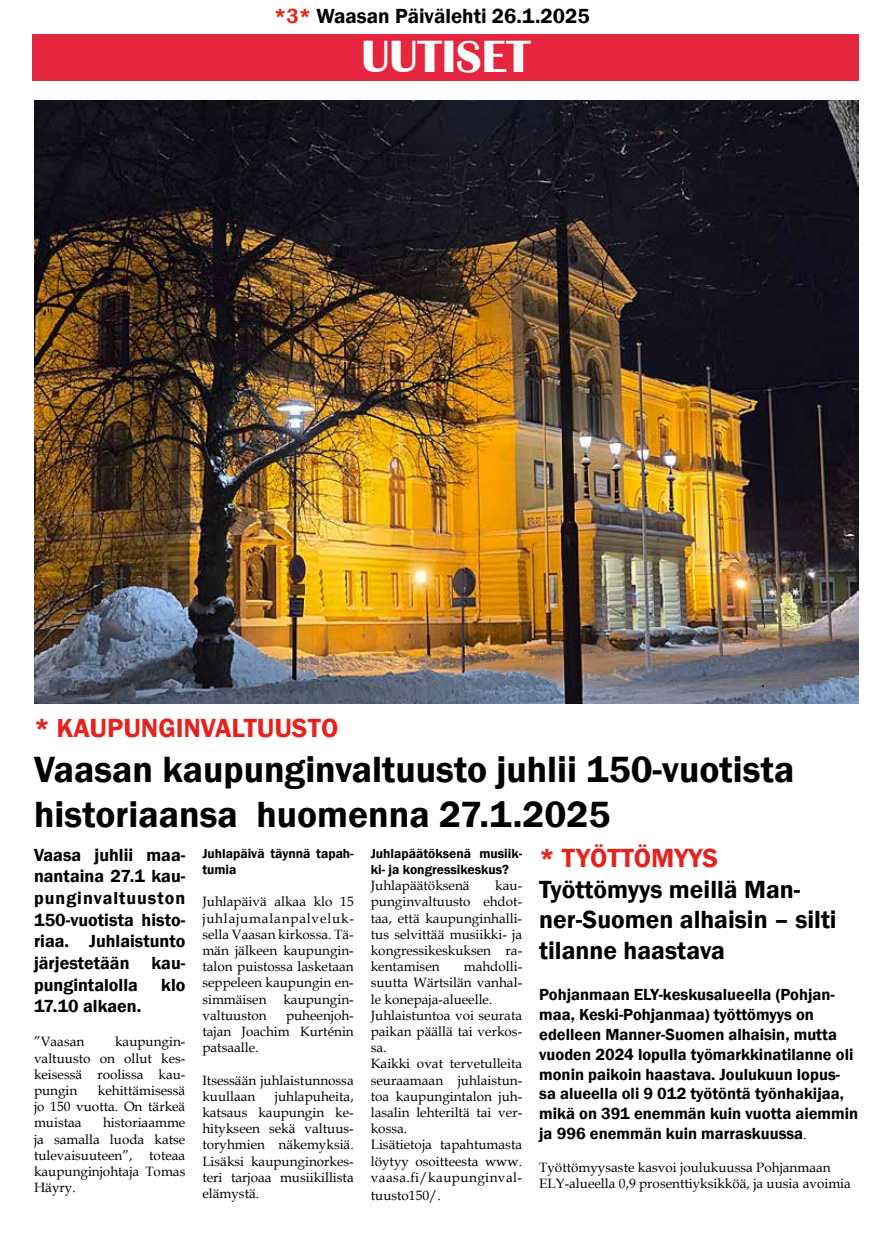
<style>
.page{position:relative;width:893px;height:1234px;background:#fff}
.page>*{position:absolute;margin:0;border:0;box-sizing:border-box;transform-origin:0 0}
.t1{font:700 46.5px "Britannic";color:#fbfdfc}
.t2{font:600 37.5px/45px "Franklin Gothic";color:#000}
.t3{font:600 27px "Franklin Gothic";color:#e5231e}
.t4{font:600 25.5px/30.6px "Franklin Gothic";color:#000}
.t5{font:600 21px "Franklin Gothic";color:#000}
.t6{font:600 18px/21.6px "Franklin Gothic";color:#000;text-align:justify}
.t7{font:600 16.5px/19.8px "Franklin Gothic";color:#000}
.t8{font:13.5px/16.2px "Book Antiqua";color:#000;text-align:justify}
.t9{font:600 13.5px/16.2px "Franklin Gothic";color:#000}
.s1{color:#e5231d}
.s2{font-family:"Book Antiqua";font-weight:400;font-size:13.5px}
</style>
<div class="page">
<div style="left:33px;top:34px;width:826px;height:47px;background:#e6263e"></div>
<img style="left:34px;top:101px;width:825px;height:602px">
<h3 class="t5" style="left:274px;top:3px;width:317px"><span class="s1">*3*</span> Waasan Päivälehti 26.1.2025</h3>
<h1 class="t1" style="left:361px;top:30px;width:171px">UUTISET</h1>
<h3 class="t3" style="left:34px;top:710px;width:306px">* KAUPUNGINVALTUUSTO</h3>
<h2 class="t2" style="left:34px;top:747px;width:762px">Vaasan kaupunginvaltuusto juhlii 150-vuotista historiaansa huomenna 27.1.2025</h2>
<h3 class="t6" style="left:34px;top:844px;width:153px">Vaasa juhlii maa&shy;nantaina 27.1 kau&shy;punginvaltuuston 150-vuotista histo&shy;riaa. Juhlaistunto järjestetään kau&shy;pungintalolla</h3>
<h3 class="t3" style="left:539px;top:841px;width:180px">* TYÖTTÖMYYS</h3>
<h3 class="t4" style="left:539px;top:874px;width:299px">Työttömyys meillä Man&shy;ner-Suomen alhaisin – silti tilanne haastava</h3>
<p class="t7" style="left:539px;top:984px;width:321px">Pohjanmaan ELY-keskusalueella (Pohjan&shy;maa, Keski-Pohjanmaa) työttömyys on edelleen Manner-Suomen alhaisin, mutta vuoden 2024 lopulla työmarkkinatilanne oli monin paikoin haastava. Joulukuun lopus&shy;sa alueella oli 9 012 työtöntä työnhakijaa, mikä on 391 enemmän kuin vuotta aiemmin ja 996 enemmän kuin marraskuussa<span class="s2">.</span></p>
<p class="t8" style="left:539px;top:1158px;width:313px">Työttömyysaste kasvoi joulukuussa Pohjanmaan<br>ELY-alueella 0,9 prosenttiyksikköä, ja uusia avoimia</p>
<p class="t9" style="left:371px;top:845px;width:153px">Juhlapäätöksenä musiik&shy;ki- ja kongressikeskus?</p>
<p class="t8" style="left:371px;top:876px;width:100px">Juhlapäätöksenä</p>
<p class="t9" style="left:202px;top:845px;width:153px">Juhlapäivä täynnä tapah&shy;tumia</p>
<p class="t8" style="left:202px;top:893px;width:153px">Juhlapäivä alkaa klo 15 juhlajumalanpalveluk&shy;sella Vaasan kirkossa. Tä&shy;män jälkeen kaupungin&shy;talon puistossa lasketaan seppeleen kaupungin en&shy;simmäisen kaupungin&shy;valtuuston</p>
<p class="t8" style="left:371px;top:876px;width:153px;text-indent:124px">kau&shy;punginvaltuusto ehdot&shy;taa, että kaupunginhalli&shy;tus selvittää musiikki- ja kongressikeskuksen ra&shy;kentamisen</p>
<p class="t8" style="left:371px;top:957px;width:153px;text-align:left;text-indent:93px">mahdolli&shy;suutta Wärtsilän vanhal&shy;le konepaja-alueelle.<br>Juhlaistuntoa voi seurata paikan päällä tai verkos&shy;sa.<br>Kaikki ovat tervetulleita seuraamaan juhlaistun&shy;toa kaupungintalon juh&shy;lasalin lehteriltä tai ver&shy;kossa.<br>Lisätietoja tapahtumasta löytyy osoitteesta www. vaasa.fi/kaupunginval-</p>
<p class="t8" style="left:371px;top:1186px;width:71px">tuusto150/.</p>
<h3 class="t6" style="left:161px;top:973px;width:26px">klo</h3>
<h3 class="t6" style="left:34px;top:995px;width:109px">17.10 alkaen.</h3>
<p class="t8" style="left:34px;top:1033px;width:52px">”Vaasan</p>
<p class="t8" style="left:202px;top:1006px;width:153px;text-indent:84px">puheenjoh&shy;tajan Joachim Kurténin patsaalle.</p>
<p class="t8" style="left:202px;top:1071px;width:153px">Itsessään juhlaistunnossa kuullaan</p>
<p class="t8" style="left:34px;top:1033px;width:153px;text-indent:81px">kaupungin&shy;valtuusto on ollut kes&shy;keisessä roolissa kau&shy;pungin</p>
<p class="t8" style="left:34px;top:1081px;width:153px;text-indent:64px">kehittämisessä jo 150 vuotta. On tärkeä muistaa</p>
<p class="t8" style="left:202px;top:1087px;width:153px;text-indent:72px">juhlapuheita, katsaus kaupungin ke&shy;hitykseen sekä valtuus&shy;toryhmien näkemyksiä.<br>Lisäksi kaupunginorkes&shy;teri tarjoaa musiikillista elämystä.</p>
<p class="t8" style="left:34px;top:1114px;width:153px;text-indent:69px">historiaamme ja samalla luoda katse tulevaisuuteen”, toteaa kaupunginjohtaja Tomas Häyry.</p>
</div>
